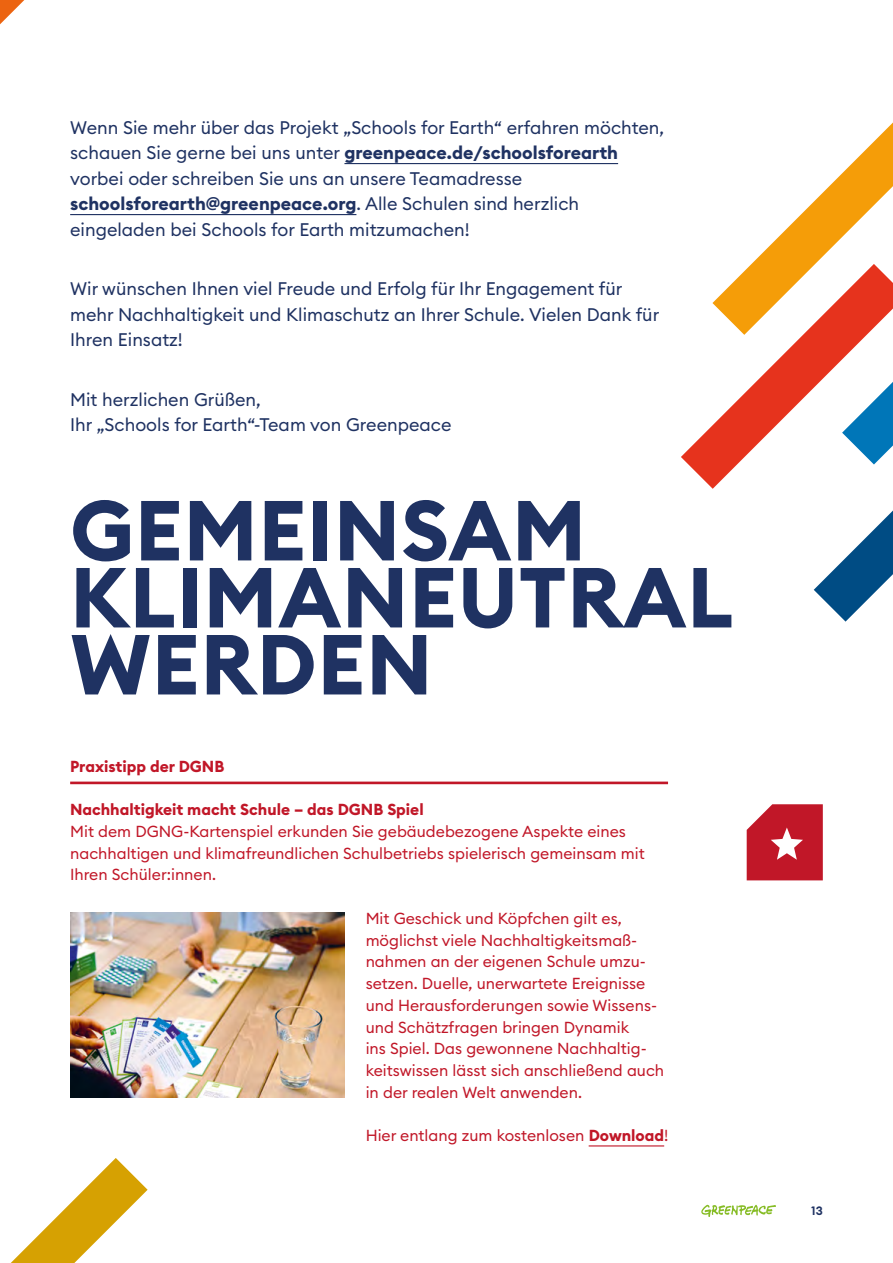
<style>
.page{position:relative;width:893px;height:1263px;background:#fff}
.page>*{position:absolute;margin:0;border:0;box-sizing:border-box;transform-origin:0 0}
.t1{font:700 83.7px "Euclid Circular B";letter-spacing:.01em;color:#1f3262}
.Intro{font:18px/25.5px "Euclid Circular B";color:#1f3262}
.Infokasten_PRAXISTIP{font:15.75px/21.8px "Euclid Circular B";color:#c11728}
.Infokasten_PRAXISTIP-2{font:700 15.75px "Euclid Circular B";color:#c11728}
.t2{font:600 12px "Euclid Circular B";color:#1f3262}
.s1{font-weight:700}
</style>
<div class="page">
<svg style="left:11px;top:784px;width:184px;height:479px"></svg>
<svg style="left:11px;top:784px;width:151px;height:154px"></svg>
<svg style="left:0;top:0;width:25px;height:25px"></svg>
<svg style="left:824px;top:536px;width:69px;height:74px"></svg>
<svg style="left:536px;top:579px;width:321px;height:206px"></svg>
<svg style="left:692px;top:383px;width:201px;height:153px"></svg>
<svg style="left:536px;top:446px;width:188px;height:320px"></svg>
<svg style="left:712px;top:122px;width:181px;height:261px"></svg>
<hr style="left:344px;top:163px;width:274px;height:1px;background:#1f3262">
<hr style="left:70px;top:214px;width:286px;height:1px;background:#1f3262">
<hr style="left:70px;top:781px;width:598px;height:3px;background:#c11728">
<hr style="left:589px;top:1145px;width:75px;height:1px;background:#c11728">
<svg style="left:701px;top:684px;width:156px;height:533px"></svg>
<img style="left:70px;top:913px;width:274px;height:185px">
<p class="Intro" style="left:70px;top:114px;width:595px">Wenn Sie mehr über das Projekt „Schools for Earth“ erfahren möchten, schauen Sie gerne bei uns unter <span class="s1">greenpeace.de/schoolsforearth </span>vorbei oder schreiben Sie uns an unsere Teamadresse <span class="s1">schoolsforearth@greenpeace.org</span>. Alle Schulen sind herzlich eingeladen bei Schools for Earth mitzumachen!</p>
<p class="Intro" style="left:70px;top:276px;width:591px">Wir wünschen Ihnen viel Freude und Erfolg für Ihr Engagement für mehr Nachhaltigkeit und Klimaschutz an Ihrer Schule. Vielen Dank für<br>Ihren Einsatz!</p>
<p class="Intro" style="left:70px;top:386px;width:383px">Mit herzlichen Grüßen,<br>Ihr „Schools for Earth“-Team von Greenpeace</p>
<p class="t1" style="left:70px;top:477px;width:517px">GEMEINSAM</p>
<p class="t1" style="left:70px;top:544px;width:665px">KLIMANEUTRAL</p>
<p class="t1" style="left:70px;top:611px;width:364px">WERDEN</p>
<p class="Infokasten_PRAXISTIP-2" style="left:70px;top:756px;width:156px">Praxistipp der DGNB</p>
<p class="Infokasten_PRAXISTIP" style="left:70px;top:798px;width:576px"><span class="s1">Nachhaltigkeit macht Schule – das DGNB Spiel<br></span>Mit dem DGNG-Kartenspiel erkunden Sie gebäudebezogene Aspekte eines nachhaltigen und klimafreundlichen Schulbetriebs spielerisch gemeinsam mit Ihren Schüler:innen.</p>
<p class="Infokasten_PRAXISTIP" style="left:366px;top:907px;width:300px">Mit Geschick und Köpfchen gilt es, möglichst viele Nachhaltigkeitsmaß&shy;nahmen an der eigenen Schule umzu&shy;setzen. Duelle, unerwartete Ereignisse und Herausforderungen sowie Wissens&shy;und Schätzfragen bringen Dynamik<br>ins Spiel. Das gewonnene Nachhaltig&shy;keitswissen lässt sich anschließend auch in der realen Welt anwenden.</p>
<p class="Infokasten_PRAXISTIP" style="left:366px;top:1125px;width:304px">Hier entlang zum kostenlosen <span class="s1">Download</span>!</p>
<p class="t2" style="left:811px;top:1202px;width:13px">13</p>
</div>
